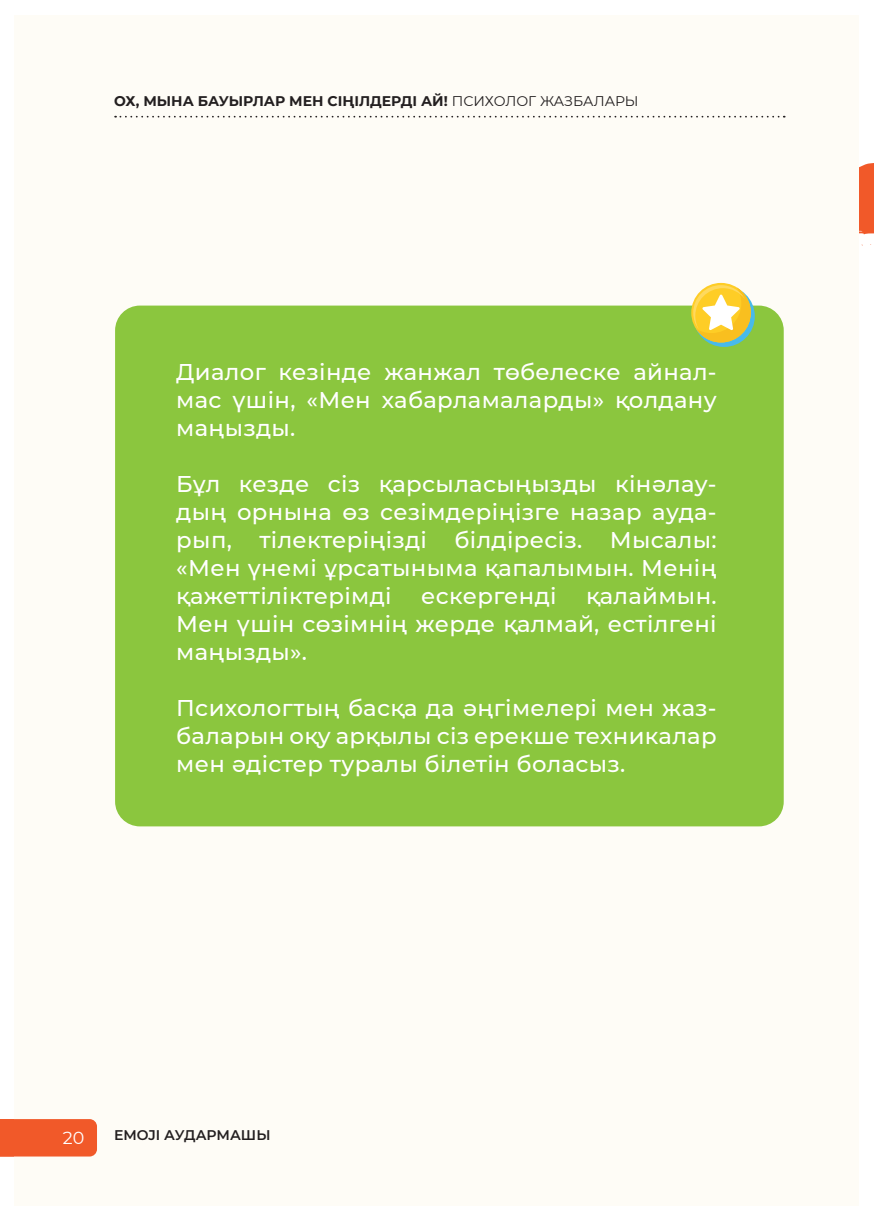
<style>
.page{position:relative;width:874px;height:1221px;background:#fff}
.page>*{position:absolute;margin:0;border:0;box-sizing:border-box;transform-origin:0 0}
.t1{font:500 22.75px/28px "Montserrat";letter-spacing:.015em;color:#fff;text-align:justify}
.t2{font:17.5px "Montserrat";color:#fff}
.t3{font:700 14px "Montserrat";color:#231f20}
.t4{font:600 14px "Montserrat";color:#231f20}
.s1{font-weight:400}
</style>
<div class="page">
<div style="left:15px;top:16px;width:843px;height:1189px;background:#fefcf6"></div>
<div style="left:0;top:1119px;width:97px;height:37px;background:#f15929"></div>
<svg style="left:115px;top:116px;width:669px;height:1px"></svg>
<div style="left:115px;top:305px;width:668px;height:521px;background:#8bc63e;border-radius:25px"></div>
<svg style="left:693px;top:285px;width:61px;height:62px"></svg>
<svg style="left:693px;top:285px;width:57px;height:57px;background:#eed66b"></svg>
<svg style="left:859px;top:163px;width:14px;height:72px"></svg>
<p class="t3" style="left:114px;top:91px;width:525px">ОХ, МЫНА БАУЫРЛАР МЕН СІҢІЛДЕРДІ АЙ! <span class="s1">ПСИХОЛОГ ЖАЗБАЛАРЫ</span></p>
<p class="t1" style="left:176px;top:357px;width:541px">Диалог кезінде жанжал төбелеске айнал&shy;мас үшін, «Мен хабарламаларды» қолдану маңызды.</p>
<p class="t1" style="left:176px;top:469px;width:541px">Бұл кезде сіз қарсыласыңызды кінәлау&shy;дың орнына өз сезімдеріңізге назар ауда&shy;рып, тілектеріңізді білдіресіз. Мысалы: «Мен үнемі ұрсатыныма қапалымын. Менің қажеттіліктерімді</p>
<p class="t1" style="left:421px;top:581px;width:137px">ескергенді</p>
<p class="t1" style="left:176px;top:581px;width:541px;text-indent:409px">қалаймын.<br>Мен үшін сөзімнің жерде қалмай, естілгені маңызды».</p>
<p class="t1" style="left:176px;top:693px;width:541px">Психологтың басқа да әңгімелері мен жаз&shy;баларын оқу арқылы сіз ерекше техникалар мен әдістер туралы білетін боласыз.</p>
<p class="t2" style="left:63px;top:1125px;width:23px">20</p>
<p class="t4" style="left:114px;top:1125px;width:158px">ЕMOJI АУДАРМАШЫ</p>
</div>
